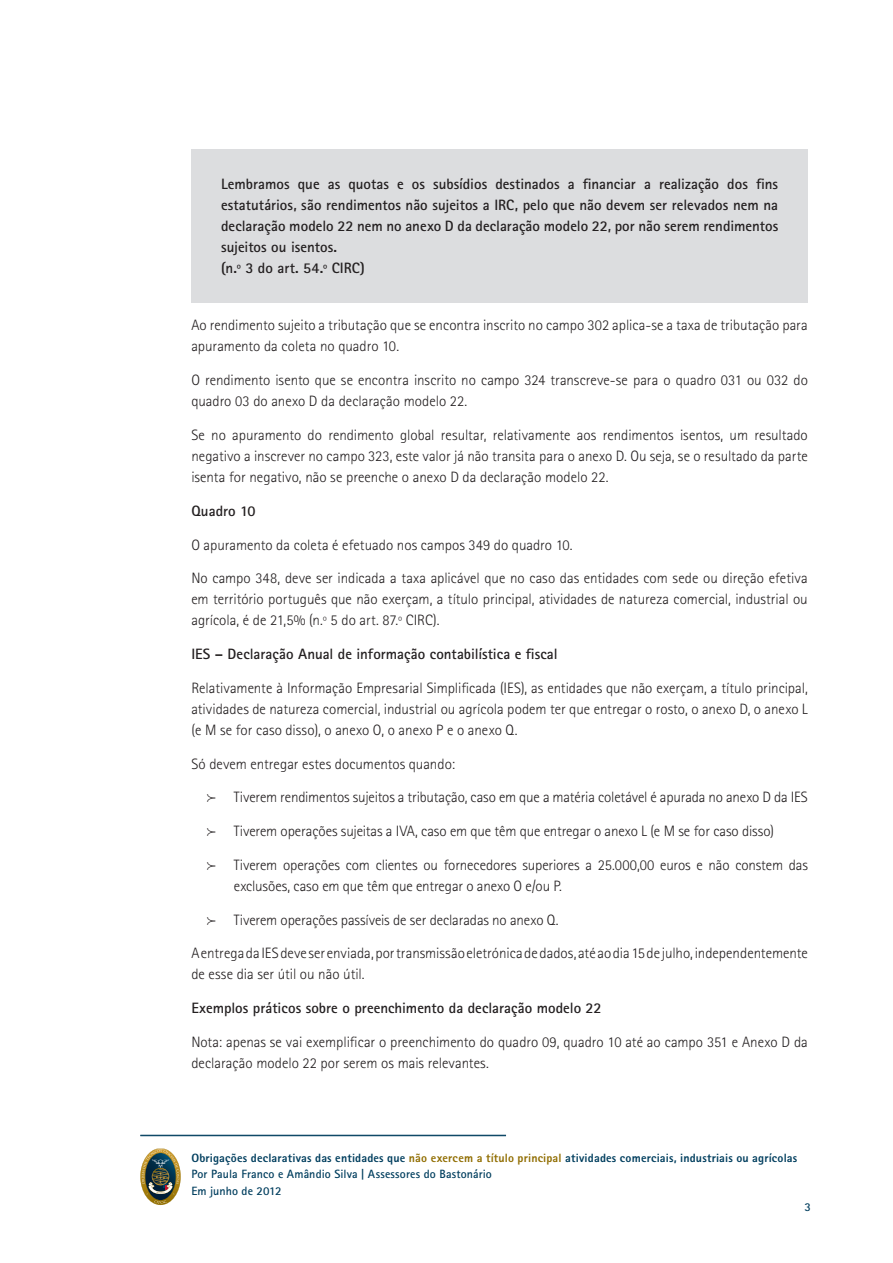
<style>
.page{position:relative;width:893px;height:1263px;background:#fff}
.page>*{position:absolute;margin:0;border:0;box-sizing:border-box;transform-origin:0 0}
.bullets{font:300 15px/21px "Rotis Sans Serif Std";letter-spacing:-.005em;color:#231f20}
.titulo{font:700 15px/21px "Rotis Sans Serif Std";color:#231f20;text-align:justify}
.t1{font:800 12px/16.5px "Rotis Sans Serif Std";letter-spacing:.015em;color:#003e5e}
.t2{font:700 12px "Rotis Sans Serif Std";color:#003e5e}
.s1{font-family:"MT Extra";font-weight:400}
.s2{color:#906d00}
.s3{font-weight:700}
</style>
<div class="page">
<hr style="left:140px;top:1135px;width:366px;height:1px;background:#003e5e">
<svg style="left:140px;top:1148px;width:41px;height:57px"></svg>
<div style="left:191px;top:149px;width:617px;height:154px;background:#dcdddf"></div>
<p class="titulo" style="left:221px;top:173px;width:559px">Lembramos que as quotas e os subsídios destinados a financiar a realização dos fins estatutários, são rendimentos não sujeitos a IRC, pelo que não devem ser relevados nem na declaração modelo 22 nem no anexo D da declaração modelo 22, por não serem rendimentos sujeitos ou isentos.</p>
<p class="titulo" style="left:221px;top:257px;width:145px">(n.º 3 do art. 54.º CIRC)</p>
<p class="bullets" style="left:191px;top:315px;width:618px">Ao rendimento sujeito a tributação que se encontra inscrito no campo 302 aplica-se a taxa de tributação para apuramento da coleta no quadro 10.</p>
<p class="bullets" style="left:191px;top:370px;width:618px">O rendimento isento que se encontra inscrito no campo 324 transcreve-se para o quadro 031 ou 032 do quadro 03 do anexo D da declaração modelo 22.</p>
<p class="bullets" style="left:191px;top:424px;width:618px;text-align:justify">Se no apuramento do rendimento global resultar, relativamente aos rendimentos isentos, um resultado negativo a inscrever no campo 323, este valor já não transita para o anexo D. Ou seja, se o resultado da parte isenta for negativo, não se preenche o anexo D da declaração modelo 22.</p>
<p class="titulo" style="left:191px;top:500px;width:66px">Quadro 10</p>
<p class="bullets" style="left:191px;top:534px;width:383px">O apuramento da coleta é efetuado nos campos 349 do quadro 10.</p>
<p class="bullets" style="left:191px;top:568px;width:618px;text-align:justify">No campo 348, deve ser indicada a taxa aplicável que no caso das entidades com sede ou direção efetiva em território português que não exerçam, a título principal, atividades de natureza comercial, industrial ou agrícola, é de 21,5% (n.º 5 do art. 87.º CIRC).</p>
<p class="titulo" style="left:191px;top:643px;width:368px">IES – Declaração Anual de informação contabilística e fiscal</p>
<p class="bullets" style="left:191px;top:677px;width:618px;text-align:justify">Relativamente à Informação Empresarial Simplificada (IES), as entidades que não exerçam, a título principal, atividades de natureza comercial, industrial ou agrícola podem ter que entregar o rosto, o anexo D, o anexo L (e M se for caso disso), o anexo O, o anexo P e o anexo Q.</p>
<p class="bullets" style="left:191px;top:753px;width:265px">Só devem entregar estes documentos quando:</p>
<p class="bullets" style="left:207px;top:787px;width:602px"><span class="s1">=</span> Tiverem rendimentos sujeitos a tributação, caso em que a matéria coletável é apurada no anexo D da IES</p>
<p class="bullets" style="left:207px;top:820px;width:569px"><span class="s1">=</span> Tiverem operações sujeitas a IVA, caso em que têm que entregar o anexo L (e M se for caso disso)</p>
<p class="bullets" style="left:234px;top:854px;width:576px;text-indent:-27px"><span class="s1">=</span> Tiverem operações com clientes ou fornecedores superiores a 25.000,00 euros e não constem das exclusões, caso em que têm que entregar o anexo O e/ou P.</p>
<p class="bullets" style="left:207px;top:909px;width:353px"><span class="s1">=</span> Tiverem operações passíveis de ser declaradas no anexo Q.</p>
<p class="bullets" style="left:191px;top:943px;width:618px">A entrega da IES deve ser enviada, por transmissão eletrónica de dados, até ao dia 15 de julho, independentemente de esse dia ser útil ou não útil.</p>
<p class="titulo" style="left:191px;top:997px;width:412px">Exemplos práticos sobre o preenchimento da declaração modelo 22</p>
<p class="bullets" style="left:191px;top:1031px;width:618px">Nota: apenas se vai exemplificar o preenchimento do quadro 09, quadro 10 até ao campo 351 e Anexo D da declaração modelo 22 por serem os mais relevantes.</p>
<p class="t1" style="left:191px;top:1149px;width:607px">Obrigações declarativas das entidades que <span class="s2">não exercem a título principal</span> atividades comerciais, industriais ou agrícolas<br><span class="s3">Por Paula Franco e Amândio Silva | Assessores do Bastonário<br>Em junho de 2012</span></p>
<p class="t2" style="left:804px;top:1199px;width:8px">3</p>
</div>
